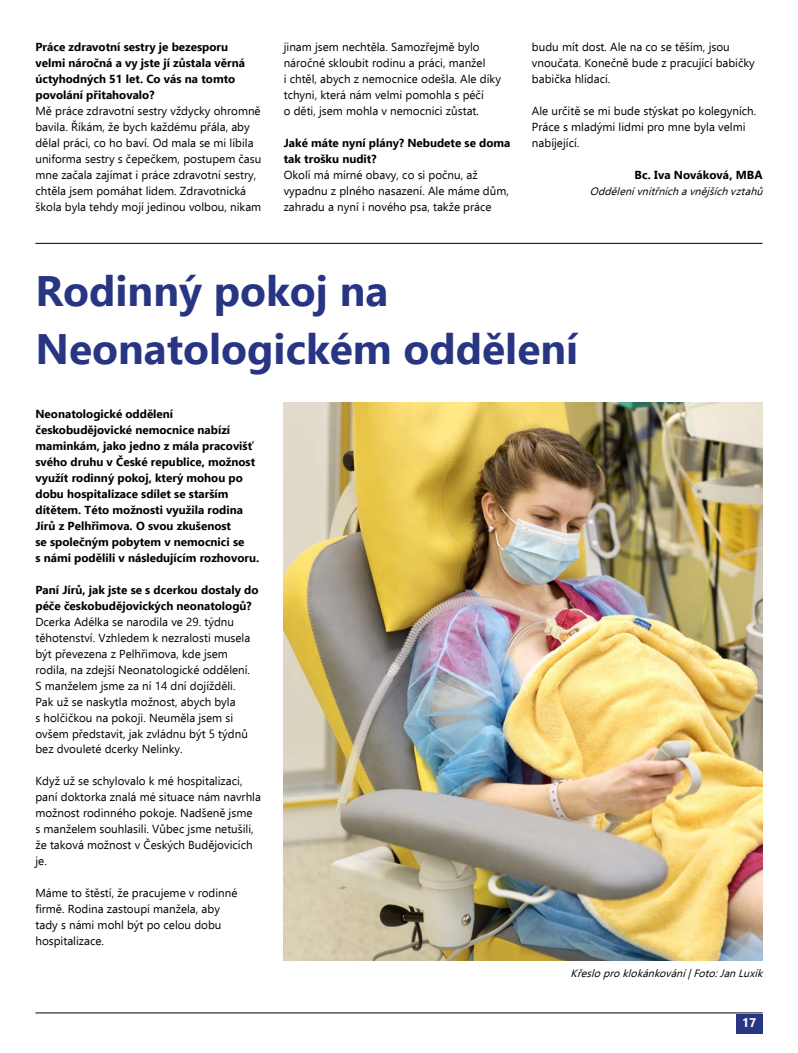
<style>
.page{position:relative;width:798px;height:1053px;background:#fff}
.page>*{position:absolute;margin:0;border:0;box-sizing:border-box;transform-origin:0 0}
.t1{font:700 42.5px/57.5px "Ebrima";color:#283583}
.t2{font:700 12.5px "Ebrima";color:#fff}
.t3{font:11.62px/16px "Ebrima";color:#000}
.t4{font:700 11.62px/16px "Ebrima";color:#000}
.t5{font:italic 10.62px "Ebrima";color:#000}
</style>
<div class="page">
<hr style="left:35px;top:1012px;width:727px;height:1px;background:#000">
<div style="left:735px;top:1013px;width:27px;height:20px;background:#283583"></div>
<hr style="left:35px;top:243px;width:727px;height:1px;background:#000">
<img style="left:283px;top:402px;width:479px;height:558px">
<p class="t4" style="left:35px;top:39px;width:211px">Práce zdravotní sestry je bezesporu velmi náročná a vy jste jí zůstala věrná úctyhodných 51 let. Co vás na tomto povolání přitahovalo?</p>
<p class="t3" style="left:35px;top:103px;width:227px">Mě práce zdravotní sestry vždycky ohromně bavila. Říkám, že bych každému přála, aby dělal práci, co ho baví. Od mala se mi líbila uniforma sestry s čepečkem, postupem času mne začala zajímat i práce zdravotní sestry, chtěla jsem pomáhat lidem. Zdravotnická škola byla tehdy mojí jedinou volbou, nikam</p>
<p class="t3" style="left:283px;top:39px;width:219px">jinam jsem nechtěla. Samozřejmě bylo náročné skloubit rodinu a práci, manžel<br>i chtěl, abych z nemocnice odešla. Ale díky tchyni, která nám velmi pomohla s péčí<br>o děti, jsem mohla v nemocnici zůstat.</p>
<p class="t4" style="left:283px;top:134px;width:228px">Jaké máte nyní plány? Nebudete se doma tak trošku nudit?</p>
<p class="t3" style="left:283px;top:167px;width:226px">Okolí má mírné obavy, co si počnu, až vypadnu z plného nasazení. Ale máme dům, zahradu a nyní i nového psa, takže práce</p>
<p class="t3" style="left:531px;top:39px;width:224px">budu mít dost. Ale na co se těším, jsou vnoučata. Konečně bude z pracující babičky babička hlídací.</p>
<p class="t3" style="left:531px;top:103px;width:226px">Ale určitě se mi bude stýskat po kolegyních.<br>Práce s mladými lidmi pro mne byla velmi nabíjející.</p>
<p class="t4" style="left:634px;top:166px;width:130px">Bc. Iva Nováková, MBA</p>
<p class="t5" style="left:589px;top:183px;width:178px">Oddělenívnitřnícha vnějšíchvztahů</p>
<h1 class="t1" style="left:35px;top:260px;width:544px">Rodinný pokoj na<br>Neonatologickém oddělení</h1>
<p class="t4" style="left:35px;top:405px;width:225px">Neonatologické oddělení českobudějovické nemocnice nabízí maminkám, jako jedno z mála pracovišť svého druhu v České republice, možnost využít rodinný pokoj, který mohou po dobu hospitalizace sdílet se starším dítětem. Této možnosti využila rodina Jírů z Pelhřimova. O svou zkušenost<br>se společným pobytem v nemocnici se<br>s námi podělili v následujícím rozhovoru.</p>
<p class="t4" style="left:35px;top:581px;width:224px">Paní Jírů, jak jste se s dcerkou dostaly do péče českobudějovických neonatologů?</p>
<p class="t3" style="left:35px;top:613px;width:216px">Dcerka Adélka se narodila ve 29. týdnu těhotenství. Vzhledem k nezralosti musela být převezena z Pelhřimova, kde jsem rodila, na zdejší Neonatologické oddělení.<br>S manželem jsme za ní 14 dní dojížděli.<br>Pak už se naskytla možnost, abych byla<br>s holčičkou na pokoji. Neuměla jsem si ovšem představit, jak zvládnu být 5 týdnů bez dvouleté dcerky Nelinky.</p>
<p class="t3" style="left:35px;top:772px;width:227px">Když už se schylovalo k mé hospitalizaci, paní doktorka znalá mé situace nám navrhla možnost rodinného pokoje. Nadšeně jsme<br>s manželem souhlasili. Vůbec jsme netušili, že taková možnost v Českých Budějovicích je.</p>
<p class="t3" style="left:35px;top:884px;width:203px">Máme to štěstí, že pracujeme v rodinné firmě. Rodina zastoupí manžela, aby tady s námi mohl být po celou dobu hospitalizace.</p>
<p class="t5" style="left:570px;top:965px;width:197px">Křesloproklokánkování|Foto:JanLuxík</p>
<p class="t2" style="left:741px;top:1013px;width:16px">17</p>
</div>
